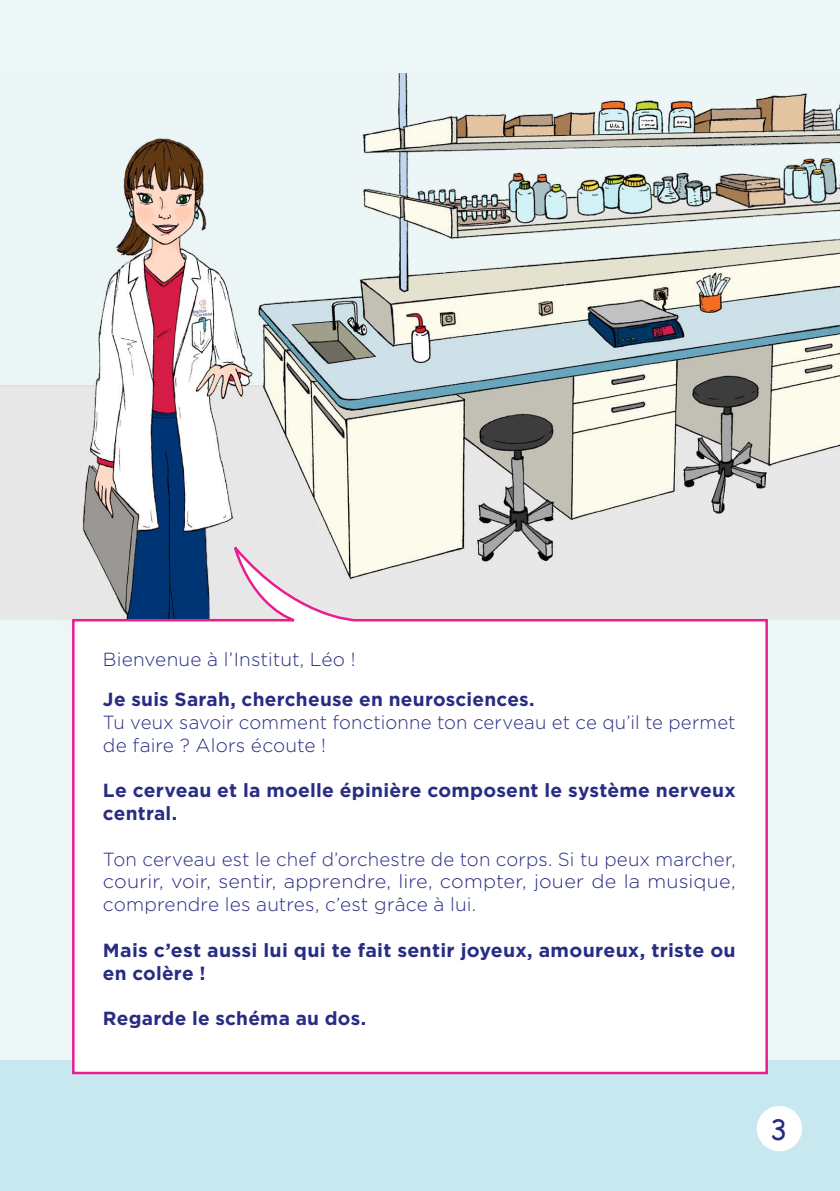
<style>
.page{position:relative;width:840px;height:1191px;background:#fff}
.page>*{position:absolute;margin:0;border:0;box-sizing:border-box;transform-origin:0 0}
.t1{font:28px "Comic Sans MS";color:#282c83}
.Style_de_paragraphe{font:300 19px/22.8px "Gotham";letter-spacing:.01em;color:#282c83}
.Style_de_paragraphe-2{font:700 19px/22.8px "Gotham";letter-spacing:.015em;color:#282c83}
</style>
<div class="page">
<div style="left:0;top:0;width:839px;height:1191px;background:#edf7f8"></div>
<div style="left:0;top:1060px;width:839px;height:131px;background:#c6e8ee"></div>
<div style="left:756px;top:1106px;width:45px;height:45px;background:#fff;border-radius:50%"></div>
<img style="left:0;top:73px;width:839px;height:546px">
<img style="left:61px;top:120px;width:218px;height:500px">
<svg style="left:71px;top:536px;width:697px;height:539px;background:#f6f4f6"></svg>
<p class="Style_de_paragraphe" style="left:103px;top:647px;width:254px">Bienvenue à l’Institut, Léo !</p>
<p class="Style_de_paragraphe-2" style="left:103px;top:687px;width:433px">Je suis Sarah, chercheuse en neurosciences.</p>
<p class="Style_de_paragraphe" style="left:103px;top:710px;width:634px">Tu veux savoir comment fonctionne ton cerveau et ce qu’il te permet de faire ? Alors écoute !</p>
<p class="Style_de_paragraphe-2" style="left:103px;top:779px;width:633px">Le cerveau et la moelle épinière composent le système nerveux central.</p>
<p class="Style_de_paragraphe" style="left:103px;top:847px;width:634px;text-align:justify">Ton cerveau est le chef d’orchestre de ton corps. Si tu peux marcher, courir, voir, sentir, apprendre, lire, compter, jouer de la musique, comprendre les autres, c’est grâce à lui.</p>
<p class="Style_de_paragraphe-2" style="left:103px;top:938px;width:634px">Mais c’est aussi lui qui te fait sentir joyeux, amoureux, triste ou en colère !</p>
<p class="Style_de_paragraphe-2" style="left:103px;top:1007px;width:265px">Regarde le schéma au dos.</p>
<p class="t1" style="left:769px;top:1109px;width:19px">3</p>
</div>
